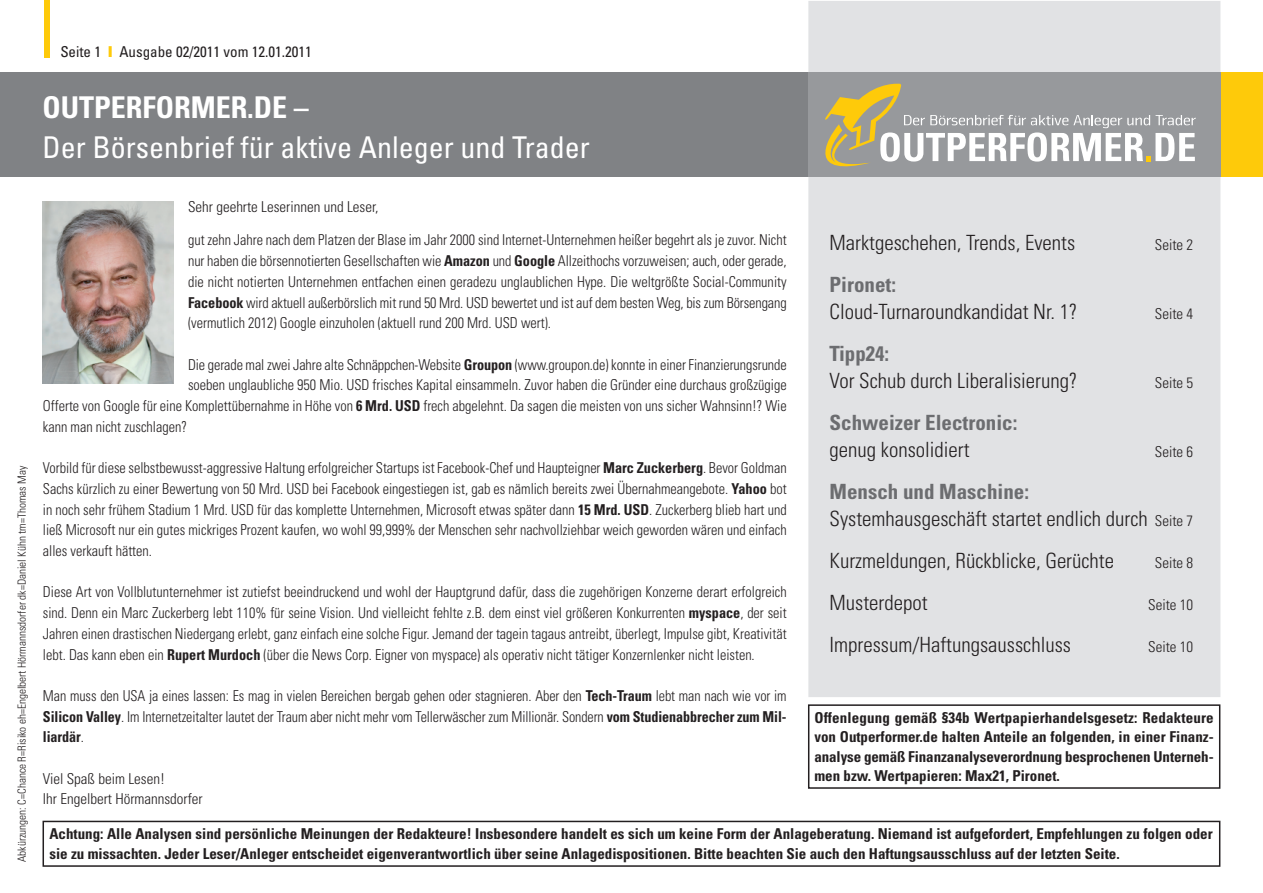
<style>
.page{position:relative;width:1263px;height:893px;background:#fff}
.page>*{position:absolute;margin:0;border:0;box-sizing:border-box;transform-origin:0 0}
.t1{font:300 condensed 79.5px "Univers";color:#feca0a}
.t2{font:condensed 30px "Univers";color:#fff}
.t3{font:700 condensed 30px "Univers";color:#fff}
.t4{font:300 condensed 21px/27px "Univers";color:#231f20}
.t5{font:700 condensed 21px "Univers";color:#6c6d70}
.t6{font:300 condensed 15px/20.7px "Univers";color:#231f20;text-align:justify;scale:.95 1}
.t7{font:700 condensed 15px/19.5px "Univers";color:#231f20}
.t8{font:300 condensed 15px/20.7px "Univers";color:#231f20;text-align:justify;scale:.94 1}
.t9{font:300 condensed 15px/20.7px "Univers";color:#231f20}
.t10{font:condensed 15px "Univers";color:#231f20}
.t11{font:300 condensed 11.25px "Univers";color:#231f20}
.s1{font-weight:900;font-stretch:normal;color:#feca0a}
.s2{font-weight:700}
.s3{font-weight:700;color:#6c6d70}
.s4{font-size:15px}
</style>
<div class="page">
<div style="left:0;top:72px;width:1263px;height:105px;background:#808285"></div>
<div style="left:1221px;top:72px;width:42px;height:105px;background:#feca0a"></div>
<div style="left:808px;top:1px;width:412px;height:696px;background:#e1e2e4"></div>
<div style="left:808px;top:72px;width:412px;height:105px;background:#97999c"></div>
<svg style="left:808px;top:83px;width:388px;height:95px"></svg>
<div style="left:808px;top:704px;width:412px;height:85px;border:2px solid #231f20"></div>
<div style="left:43px;top:821px;width:1177px;height:46px;border:2px solid #231f20"></div>
<img style="left:43px;top:202px;width:130px;height:182px">
<h1 class="t1" style="left:38px;top:0;width:19px">I</h1>
<p class="t10" style="left:60px;top:47px;width:253px">Seite 1 <span class="s1">I</span> Ausgabe 02/2011 vom 12.01.2011</p>
<h2 class="t3" style="left:43px;top:97px;width:268px">OUTPERFORMER.DE –</h2>
<h2 class="t2" style="left:43px;top:136px;width:549px">Der Börsenbrief für aktive Anleger und Trader</h2>
<p class="t11" style="left:18px;top:862px;width:398px;rotate:-90deg">Abkürzungen: C=Chance R=Risiko eh=Engelbert Hörmannsdorfer dk=Daniel Kühn tm=Thomas May</p>
<p class="t9" style="left:188px;top:197px;width:192px">Sehr geehrte Leserinnen und Leser,</p>
<p class="t6" style="left:188px;top:231px;width:632px">gut zehn Jahre nach dem Platzen der Blase im Jahr 2000 sind Internet-Unternehmen heißer begehrt als je zuvor. Nicht nur haben die börsennotierten Gesellschaften wie <span class="s2">Amazon</span> und <span class="s2">Google</span> Allzeithochs vorzuweisen; auch, oder gerade, die nicht notierten Unternehmen entfachen einen geradezu unglaublichen Hype. Die weltgrößte Social-Community <span class="s2">Facebook</span> wird aktuell außerbörslich mit rund 50 Mrd. USD bewertet und ist auf dem besten Weg, bis zum Börsengang (vermutlich 2012) Google einzuholen (aktuell rund 200 Mrd. USD wert).</p>
<p class="t6" style="left:188px;top:355px;width:632px">Die gerade mal zwei Jahre alte Schnäppchen-Website <span class="s2">Groupon</span> (www.groupon.de) konnte in einer Finanzierungsrunde</p>
<p class="t6" style="left:188px;top:376px;width:632px">soeben unglaubliche 950 Mio. USD frisches Kapital einsammeln. Zuvor haben die Gründer eine durchaus großzügige</p>
<p class="t6" style="left:43px;top:397px;width:784px">Offerte von Google für eine Komplettübernahme in Höhe von <span class="s2">6 Mrd. USD</span> frech abgelehnt. Da sagen die meisten von uns sicher Wahnsinn!? Wie</p>
<p class="t6" style="left:43px;top:417px;width:153px">kann man nicht zuschlagen?</p>
<p class="t6" style="left:43px;top:459px;width:784px">Vorbild für diese selbstbewusst-aggressive Haltung erfolgreicher Startups ist Facebook-Chef und Haupteigner <span class="s2">Marc Zuckerberg</span>. Bevor Goldman Sachs kürzlich zu einer Bewertung von 50 Mrd. USD bei Facebook eingestiegen ist, gab es nämlich bereits zwei Übernahmeangebote. <span class="s2">Yahoo</span> bot in noch sehr frühem Stadium 1 Mrd. USD für das komplette Unternehmen, Microsoft etwas später dann <span class="s2">15 Mrd. USD</span>. Zuckerberg blieb hart und ließ Microsoft nur ein gutes mickriges Prozent kaufen, wo wohl 99,999% der Menschen sehr nachvollziehbar weich geworden wären und einfach alles verkauft hätten.</p>
<p class="t6" style="left:43px;top:583px;width:784px">Diese Art von Vollblutunternehmer ist zutiefst beeindruckend und wohl der Hauptgrund dafür, dass die zugehörigen Konzerne derart erfolgreich sind. Denn ein Marc Zuckerberg lebt 110% für seine Vision. Und vielleicht fehlte z.B. dem einst viel größeren Konkurrenten <span class="s2">myspace</span>, der seit Jahren einen drastischen Niedergang erlebt, ganz einfach eine solche Figur. Jemand der tagein tagaus antreibt, überlegt, Impulse gibt, Kreativität lebt. Das kann eben ein <span class="s2">Rupert Murdoch</span> (über die News Corp. Eigner von myspace) als operativ nicht tätiger Konzernlenker nicht leisten.</p>
<p class="t8" style="left:43px;top:687px;width:793px">Man muss den USA ja eines lassen: Es mag in vielen Bereichen bergab gehen oder stagnieren. Aber den <span class="s2">Tech-Traum</span> lebt man nach wie vor im <span class="s2">Silicon Valley</span>. Im Internetzeitalter lautet der Traum aber nicht mehr vom Tellerwäscher zum Millionär. Sondern <span class="s2">vom Studienabbrecher zum Mil&shy;liardär</span>.</p>
<p class="t9" style="left:43px;top:769px;width:161px">Viel Spaß beim Lesen!<br>Ihr Engelbert Hörmannsdorfer</p>
<h3 class="t4" style="left:830px;top:231px;width:247px">Marktgeschehen, Trends, Events</h3>
<p class="t9" style="left:1155px;top:236px;width:40px">Seite 2</p>
<h3 class="t5" style="left:830px;top:277px;width:68px">Pironet:</h3>
<h3 class="t4" style="left:830px;top:300px;width:249px">Cloud-Turnaroundkandidat Nr. 1?</h3>
<p class="t9" style="left:1155px;top:305px;width:40px">Seite 4</p>
<h3 class="t5" style="left:830px;top:346px;width:61px">Tipp24:</h3>
<h3 class="t4" style="left:830px;top:369px;width:249px">Vor Schub durch Liberalisierung?</h3>
<p class="t9" style="left:1155px;top:374px;width:40px">Seite 5</p>
<h3 class="t5" style="left:830px;top:415px;width:189px">Schweizer Electronic:</h3>
<h3 class="t4" style="left:830px;top:438px;width:141px">genug konsolidiert</h3>
<p class="t9" style="left:1155px;top:443px;width:40px">Seite 6</p>
<h3 class="t4" style="left:830px;top:480px;width:365px"><span class="s3">Mensch und Maschine:<br></span>Systemhausgeschäft startet endlich durch <span class="s4">Seite 7</span></h3>
<h3 class="t4" style="left:830px;top:549px;width:286px">Kurzmeldungen, Rückblicke, Gerüchte</h3>
<p class="t9" style="left:1155px;top:554px;width:40px">Seite 8</p>
<h3 class="t4" style="left:830px;top:591px;width:99px">Musterdepot</h3>
<p class="t9" style="left:1148px;top:596px;width:46px">Seite 10</p>
<h3 class="t4" style="left:830px;top:633px;width:243px">Impressum/Haftungsausschluss</h3>
<p class="t9" style="left:1148px;top:638px;width:46px">Seite 10</p>
<p class="t7" style="left:814px;top:709px;width:401px;text-align:justify">Offenlegung gemäß §34b Wertpapierhandelsgesetz: Redakteure von Outperformer.de halten Anteile an folgenden, in einer Finanz&shy;analyse gemäß Finanzanalyseverordnung besprochenen Unterneh&shy;men bzw. Wertpapieren: Max21, Pironet.</p>
<p class="t7" style="left:49px;top:825px;width:1165px">Achtung: Alle Analysen sind persönliche Meinungen der Redakteure! Insbesondere handelt es sich um keine Form der Anlageberatung. Niemand ist aufgefordert, Empfehlungen zu folgen oder sie zu missachten. Jeder Leser/Anleger entscheidet eigenverantwortlich über seine Anlagedispositionen. Bitte beachten Sie auch den Haftungsausschluss auf der letzten Seite.</p>
</div>
